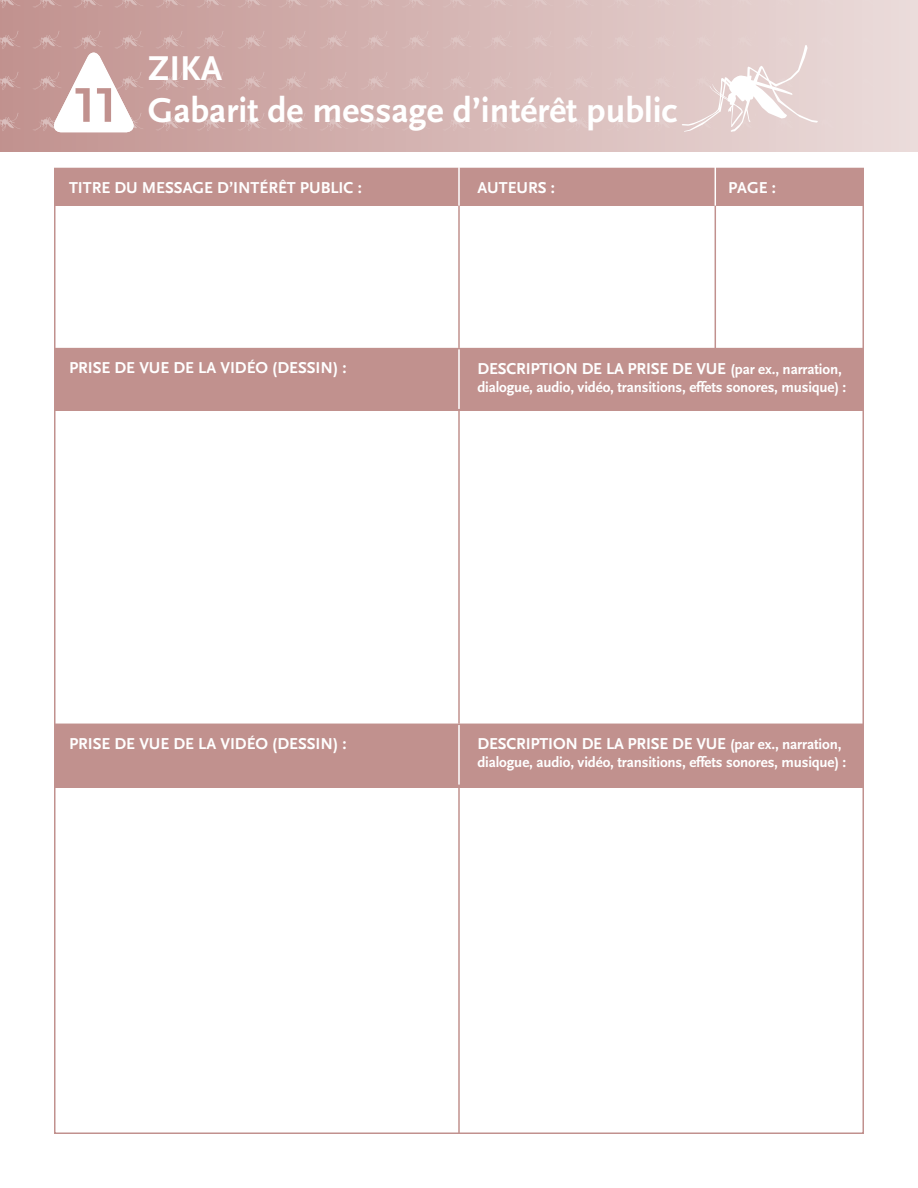
<style>
.page{position:relative;width:918px;height:1188px;background:#fff}
.page>*{position:absolute;margin:0;border:0;box-sizing:border-box;transform-origin:0 0}
.t1{font:700 51px "Scala Sans LF";color:#c1918e}
.t2{font:700 36px/42px "Scala Sans LF";color:#fff}
.t3{font:700 16.5px "Scala Sans LF";color:#fff}
.t4{font:700 15px "Scala Sans LF";letter-spacing:-.01em;color:#fff}
.s1{font-size:15px}
</style>
<div class="page">
<div style="left:54px;top:168px;width:810px;height:38px;background:#c1918e"></div>
<div style="left:54px;top:348px;width:810px;height:62px;background:#c1918e"></div>
<div style="left:54px;top:725px;width:810px;height:63px;background:#c1918e"></div>
<div style="left:0;top:0;width:918px;height:152px;background:linear-gradient(to right,#c29491,#ebdbda)"></div>
<svg style="left:682px;top:45px;width:136px;height:87px;background:#e7d5d4"></svg>
<svg style="left:53px;top:53px;width:81px;height:79px"></svg>
<hr style="left:458px;top:168px;width:2px;height:966px;background:#c1918e">
<hr style="left:715px;top:206px;width:1px;height:143px;background:#c1918e">
<hr style="left:715px;top:157px;width:1px;height:49px;background:#fff">
<hr style="left:458px;top:157px;width:2px;height:49px;background:#fff">
<hr style="left:458px;top:348px;width:2px;height:61px;background:#fff">
<hr style="left:458px;top:724px;width:2px;height:61px;background:#fff">
<hr style="left:54px;top:348px;width:810px;height:1px;background:#c1918e">
<hr style="left:54px;top:724px;width:810px;height:1px;background:#c1918e">
<h1 class="t1" style="left:71px;top:79px;width:48px">11</h1>
<h2 class="t2" style="left:148px;top:49px;width:531px">ZIKA<br>Gabarit de message d’intérêt public</h2>
<p class="t3" style="left:69px;top:178px;width:294px">TITRE DU MESSAGE D’INTÉRÊT PUBLIC :</p>
<p class="t3" style="left:69px;top:359px;width:279px">PRISE DE VUE DE LA VIDÉO (DESSIN) :</p>
<p class="t3" style="left:477px;top:178px;width:79px">AUTEURS :</p>
<p class="t3" style="left:728px;top:178px;width:49px">PAGE :</p>
<p class="t3" style="left:477px;top:360px;width:366px">DESCRIPTION DE LA PRISE DE VUE <span class="s1">(par ex., narration,</span></p>
<p class="t4" style="left:477px;top:379px;width:370px">dialogue, audio, vidéo, transitions, effets sonores, musique) :</p>
<p class="t3" style="left:69px;top:735px;width:279px">PRISE DE VUE DE LA VIDÉO (DESSIN) :</p>
<p class="t3" style="left:477px;top:735px;width:366px">DESCRIPTION DE LA PRISE DE VUE <span class="s1">(par ex., narration,</span></p>
<p class="t4" style="left:477px;top:754px;width:370px">dialogue, audio, vidéo, transitions, effets sonores, musique) :</p>
</div>
